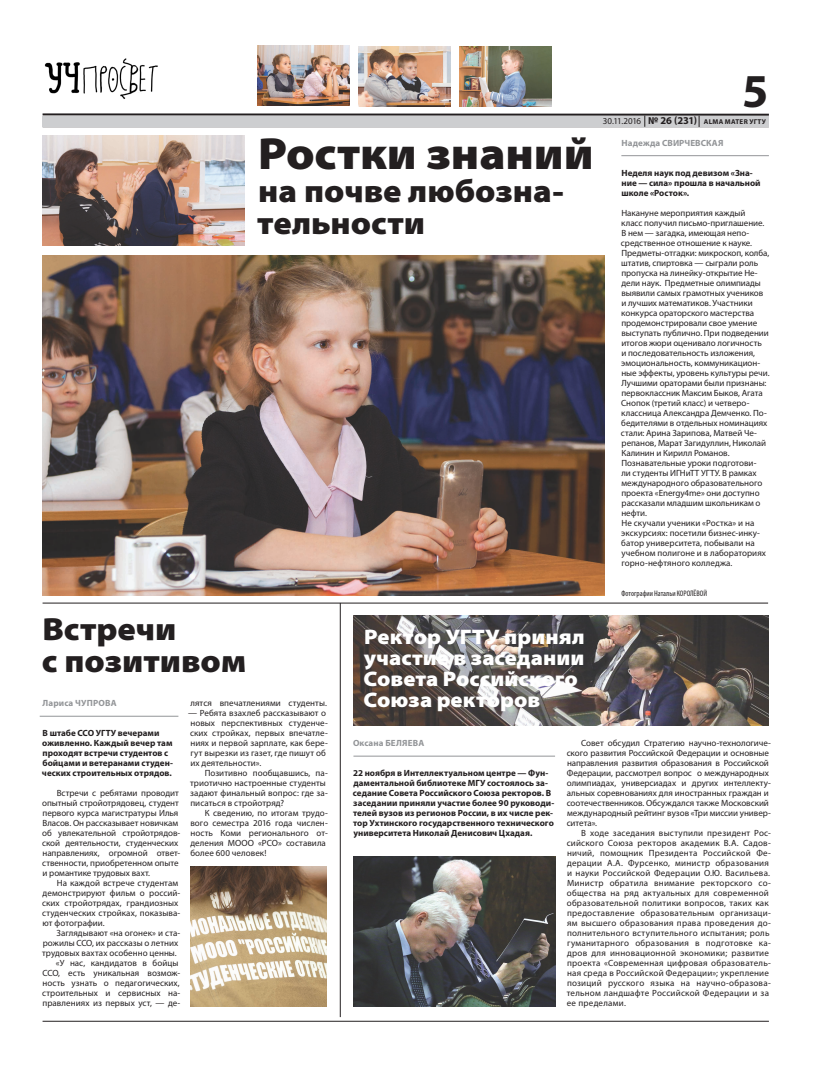
<style>
.page{position:relative;width:820px;height:1078px;background:#fff}
.page>*{position:absolute;margin:0;border:0;box-sizing:border-box;transform-origin:0 0}
.t1{font:700 47.4px "Myriad Pro";color:#231f20}
.t2{font:900 semi-expanded 45.2px "Myriad Pro";letter-spacing:-.005em;color:#231f20}
.t3{font:900 semi-expanded 32.1px/32.1px "Myriad Pro";color:#231f20}
.t4{font:900 semi-expanded 21.1px/21.1px "Myriad Pro";letter-spacing:.005em;color:#fff;text-align:justify}
.t5{font:9px/10px "Myriad Pro";color:#231f20}
.t6{font:9px/10px "Myriad Pro";letter-spacing:.025em;color:#231f20}
.t7{font:700 9px/10px "Myriad Pro";color:#231f20}
.t8{font:700 9px "Myriad Pro";letter-spacing:.015em;color:#939598}
.t9{font:condensed 8px "Myriad Pro";color:#231f20}
.t10{font:700 7px "Myriad Pro";letter-spacing:.04em;color:#231f20}
.s1{font-weight:400;font-size:9px}
.s2{font-size:10.5px}
</style>
<div class="page">
<hr style="left:43px;top:113px;width:725px;height:3px;background:#231f20">
<div style="left:43px;top:116px;width:725px;height:11px;background:#cdced0"></div>
<svg style="left:644px;top:115px;width:1px;height:12px"></svg>
<hr style="left:43px;top:1020px;width:725px;height:1px;background:#231f20">
<img style="left:44px;top:58px;width:114px;height:41px">
<hr style="left:340px;top:602px;width:1px;height:414px;background:#231f20">
<hr style="left:43px;top:602px;width:724px;height:1px;background:#231f20">
<img style="left:43px;top:255px;width:561px;height:340px">
<img style="left:43px;top:135px;width:201px;height:110px">
<img style="left:257px;top:45px;width:93px;height:60px">
<img style="left:358px;top:47px;width:92px;height:60px">
<img style="left:459px;top:47px;width:92px;height:60px">
<img style="left:353px;top:856px;width:202px;height:149px">
<img style="left:353px;top:615px;width:414px;height:110px">
<img style="left:190px;top:866px;width:136px;height:139px">
<hr style="left:353px;top:755px;width:202px;height:1px;background:#939598">
<hr style="left:621px;top:155px;width:147px;height:1px;background:#939598">
<hr style="left:40px;top:716px;width:138px;height:1px;background:#939598">
<h3 class="t3" style="left:42px;top:613px;width:206px">Встречи<br>с позитивом</h3>
<h2 class="t2" style="left:258px;top:128px;width:337px">Ростки знаний</h2>
<h3 class="t3" style="left:257px;top:175px;width:308px">на почве любозна&shy;тельности</h3>
<h1 class="t1" style="left:741px;top:60px;width:28px">5</h1>
<p class="t10" style="left:602px;top:117px;width:165px"><span class="s1">30.11.2016</span> <span class="s2">№ 26 (231)</span> ALMA MATER УГТУ</p>
<p class="t8" style="left:621px;top:137px;width:103px">Надежда СВИРЧЕВСКАЯ</p>
<p class="t7" style="left:621px;top:167px;width:141px">Неделя наук под девизом «Зна&shy;ние — сила» прошла в начальной школе «Росток».</p>
<p class="t5" style="left:620px;top:207px;width:150px">Накануне мероприятия каждый<br>класс получил письмо-приглашение.<br>В нем — загадка, имеющая непо&shy;средственное отношение к науке.<br>Предметы-отгадки: микроскоп, колба, штатив, спиртовка — сыграли роль пропуска на линейку-открытие Не&shy;дели наук. Предметные олимпиады выявили самых грамотных учеников и лучших математиков. Участники конкурса ораторского мастерства продемонстрировали свое умение выступать публично. При подведении итогов жюри оценивало логичность<br>и последовательность изложения, эмоциональность, коммуникацион&shy;ные эффекты, уровень культуры речи.<br>Лучшими ораторами были признаны: первоклассник Максим Быков, Агата Снопок (третий класс) и четверо&shy;классница Александра Демченко. По&shy;бедителями в отдельных номинациях стали: Арина Зарипова, Матвей Че&shy;репанов, Марат Загидуллин, Николай Калинин и Кирилл Романов.<br>Познавательные уроки подготови-<br>ли студенты ИГНиТТ УГТУ. В рамках международного образовательного проекта «Energy4me» они доступно рассказали младшим школьникам о нефти.<br>Не скучали ученики «Ростка» и на экскурсиях: посетили бизнес-инку&shy;батор университета, побывали на учебном полигоне и в лабораториях горно-нефтяного колледжа.</p>
<p class="t9" style="left:621px;top:588px;width:87px">Фотографии Натальи КОРОЛЁВОЙ</p>
<h3 class="t4" style="left:363px;top:626px;width:223px">Ректор УГТУ принял участие в заседании Совета Российского</h3>
<p class="t8" style="left:43px;top:697px;width:76px">Лариса ЧУПРОВА</p>
<h3 class="t4" style="left:363px;top:689px;width:178px">Союза ректоров</h3>
<p class="t7" style="left:42px;top:727px;width:132px">В штабе ССО УГТУ вечерами оживленно. Каждый вечер там проходят встречи студентов с бойцами и ветеранами студен&shy;ческих строительных отрядов.</p>
<p class="t5" style="left:42px;top:787px;width:140px;text-indent:15px">Встречи с ребятами проводит опытный стройотрядовец, студент первого курса магистратуры Илья<br>Власов. Он рассказывает новичкам об увлекательной стройотрядов&shy;ской деятельности, студенческих направлениях, огромной ответ&shy;ственности, приобретенном опыте и романтике трудовых вахт.</p>
<p class="t5" style="left:42px;top:877px;width:140px;text-indent:15px">На каждой встрече студентам демонстрируют фильм о россий&shy;ских стройотрядах, грандиозных студенческих стройках, показыва&shy;ют фотографии.</p>
<p class="t5" style="left:56px;top:927px;width:125px">Заглядывают «на огонек» и ста-</p>
<p class="t5" style="left:43px;top:937px;width:137px">рожилы ССО, их рассказы о летних</p>
<p class="t5" style="left:42px;top:947px;width:136px">трудовых вахтах особенно ценны.</p>
<p class="t5" style="left:56px;top:957px;width:124px">«У нас, кандидатов в бойцы</p>
<p class="t5" style="left:42px;top:967px;width:139px">ССО, есть уникальная возмож-</p>
<p class="t5" style="left:42px;top:977px;width:139px">ность узнать о педагогических,</p>
<p class="t5" style="left:42px;top:987px;width:140px">строительных и сервисных на-</p>
<p class="t5" style="left:42px;top:997px;width:139px">правлениях из первых уст, — де-</p>
<p class="t5" style="left:190px;top:697px;width:138px">лятся впечатлениями студенты.</p>
<p class="t5" style="left:188px;top:707px;width:141px">— Ребята взахлеб рассказывают о новых перспективных студенче&shy;ских стройках, первых впечатле&shy;ниях и первой зарплате, как бере&shy;гут вырезки из газет, где пишут об их деятельности».</p>
<p class="t5" style="left:190px;top:767px;width:139px;text-indent:15px">Позитивно пообщавшись, па&shy;триотично настроенные студенты задают финальный вопрос: где за&shy;писаться в стройотряд?</p>
<p class="t5" style="left:190px;top:807px;width:139px;text-indent:14px">К сведению, по итогам трудо&shy;вого семестра 2016 года числен&shy;ность Коми регионального от&shy;деления МООО «РСО» составила более 600 человек!</p>
<p class="t8" style="left:353px;top:737px;width:73px">Оксана БЕЛЯЕВА</p>
<p class="t7" style="left:353px;top:767px;width:203px">22 ноября в Интеллектуальном центре — Фун&shy;даментальной библиотеке МГУ состоялось за&shy;седание Совета Российского Союза ректоров. В заседании приняли участие более 90 руководи&shy;телей вузов из регионов России, в их числе рек&shy;тор Ухтинского государственного технического университета Николай Денисович Цхадая.</p>
<p class="t5" style="left:566px;top:737px;width:205px;text-indent:14px">Совет обсудил Стратегию научно-технологиче&shy;ского развития Российской Федерации и основные направления развития образования в Российской Федерации, рассмотрел вопрос о международных олимпиадах, универсиадах и других интеллекту&shy;альных соревнованиях для иностранных граждан и соотечественников. Обсуждался также Московский международный рейтинг вузов «Три миссии универ&shy;ситета».</p>
<p class="t6" style="left:566px;top:827px;width:205px;text-indent:15px">В ходе заседания выступили президент Рос&shy;сийского Союза ректоров академик В.А. Садов&shy;ничий, помощник Президента Российской Фе&shy;дерации А.А. Фурсенко, министр образования и науки Российской Федерации О.Ю. Васильева.<br>Министр обратила внимание ректорского со&shy;общества на ряд актуальных для современной образовательной политики вопросов, таких как предоставление образовательным организаци&shy;ям высшего образования права проведения до&shy;полнительного вступительного испытания; роль гуманитарного образования в подготовке ка&shy;дров для инновационной экономики; развитие проекта «Современная цифровая образователь&shy;ная среда в Российской Федерации»; укрепление позиций русского языка на научно-образова&shy;тельном ландшафте Российской Федерации и за ее пределами.</p>
</div>
